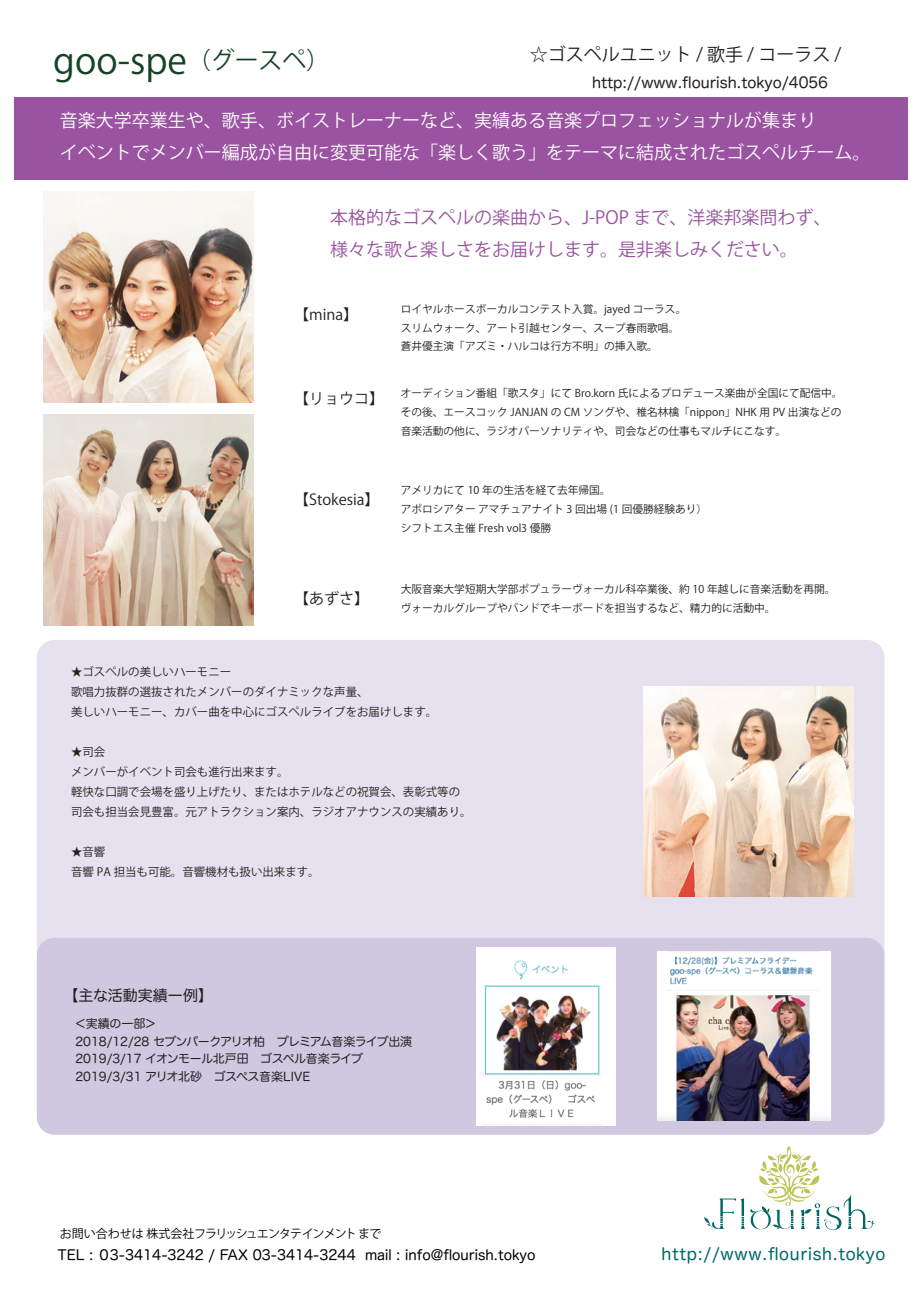
<style>
.page{position:relative;width:919px;height:1289px;background:#fff}
.page>*{position:absolute;margin:0;border:0;box-sizing:border-box;transform-origin:0 0}
.t1{font:36.15px "Koz Go Pr 6 N";color:#164326}
.t2{font:18px/31.5px "Koz Go Pr 6 N";color:#fff}
.t3{font:18px/31.5px "Koz Go Pr 6 N";color:#9953a0}
.t4{font:18px "Koz Go Pr 6 N";color:#231f20}
.t5{font:16.5px "Hira Maru Pro W4";letter-spacing:.04em;color:#006766}
.t6{font:15px "Hira Maru Pro W4";color:#231f20}
.t7{font:15px "Koz Go Pr 6 N";color:#231f20}
.t8{font:13.95px "Hira Maru Pro W4";color:#030303}
.t9{font:12px/17.4px "Hira Maru Pro W4";letter-spacing:-.035em;color:#231f20}
.t10{font:12px "Koz Go Pr 6 N";letter-spacing:-.06em;color:#030303}
.t11{font:11.4px/20px "Koz Go Pr 6 N";color:#231f20}
.t12{font:10.65px/18.8px "Koz Go Pr 6 N";color:#231f20}
.s1{font-size:23.85px}
</style>
<div class="page">
<div style="left:38px;top:640px;width:845px;height:493px;background:#e5e1ee;border-radius:17px"></div>
<div style="left:38px;top:938px;width:845px;height:195px;background:#cfc8e0;border-radius:17px"></div>
<div style="left:37px;top:937px;width:847px;height:197px;border:2px solid #684fa0;border-radius:17px"></div>
<div style="left:14px;top:97px;width:893px;height:83px;background:#9953a0"></div>
<svg style="left:704px;top:1146px;width:170px;height:85px"></svg>
<img style="left:43px;top:192px;width:211px;height:210px">
<img style="left:43px;top:414px;width:211px;height:211px">
<img style="left:476px;top:947px;width:139px;height:178px">
<img style="left:658px;top:951px;width:172px;height:169px">
<img style="left:643px;top:686px;width:210px;height:210px">
<h1 class="t1" style="left:53px;top:40px;width:278px">goo-spe<span class="s1">（グースペ）</span></h1>
<h2 class="t4" style="left:529px;top:44px;width:313px">☆ゴスペルユニット / 歌手 / コーラス /</h2>
<h2 class="t2" style="left:60px;top:105px;width:812px">音楽大学卒業生や、歌手、ボイストレーナーなど、実績ある音楽プロフェッショナルが集まり<br>イベントでメンバー編成が自由に変更可能な「楽しく歌う」をテーマに結成されたゴスペルチーム。</h2>
<h3 class="t6" style="left:592px;top:69px;width:237px">http://www.flourish.tokyo/4056</h3>
<h2 class="t3" style="left:330px;top:202px;width:502px">本格的なゴスペルの楽曲から、J-POP まで、洋楽邦楽問わず、様々な歌と楽しさをお届けします。是非楽しみください。</h2>
<h3 class="t7" style="left:294px;top:306px;width:65px">【mina】</h3>
<h3 class="t7" style="left:294px;top:390px;width:91px">【リョウコ】</h3>
<h3 class="t7" style="left:294px;top:491px;width:87px">【Stokesia】</h3>
<h3 class="t7" style="left:294px;top:590px;width:76px">【あずさ】</h3>
<p class="t12" style="left:401px;top:300px;width:287px">ロイヤルホースボーカルコンテスト入賞。jayed コーラス。スリムウォーク、アート引越センター、スープ春雨歌唱。蒼井優主演「アズミ・ハルコは行方不明」の挿入歌。</p>
<p class="t12" style="left:401px;top:384px;width:443px;text-align:justify">オーディション番組「歌スタ」にて Bro.korn 氏によるプロデュース楽曲が全国にて配信中。その後、エースコック JANJAN の CM ソングや、椎名林檎「nippon」NHK 用 PV 出演などの音楽活動の他に、ラジオパーソナリティや、司会などの仕事もマルチにこなす。</p>
<p class="t12" style="left:401px;top:481px;width:308px">アメリカにて 10 年の生活を経て去年帰国。<br>アポロシアター アマチュアナイト 3 回出場 (1 回優勝経験あり）シフトエス主催 Fresh vol3 優勝</p>
<p class="t12" style="left:401px;top:580px;width:436px">大阪音楽大学短期大学部ポプュラーヴォーカル科卒業後、約 10 年越しに音楽活動を再開。ヴォーカルグループやバンドでキーボードを担当するなど、精力的に活動中。</p>
<p class="t11" style="left:71px;top:661px;width:367px">★ゴスペルの美しいハーモニー<br>歌唱力抜群の選抜されたメンバーのダイナミックな声量、<br>美しいハーモニー、カバー曲を中心にゴスペルライブをお届けします。</p>
<p class="t11" style="left:71px;top:741px;width:402px">★司会<br>メンバーがイベント司会も進行出来ます。<br>軽快な口調で会場を盛り上げたり、またはホテルなどの祝賀会、表彰式等の司会も担当会見豊富。元アトラクション案内、ラジオアナウンスの実績あり。</p>
<p class="t11" style="left:71px;top:841px;width:250px">★音響<br>音響 PA 担当も可能。音響機材も扱い出来ます。</p>
<h3 class="t6" style="left:64px;top:982px;width:151px">【主な活動実績一例】</h3>
<p class="t9" style="left:75px;top:1014px;width:339px">＜実績の一部＞<br>2018/12/28 セブンパークアリオ柏　プレミアム音楽ライブ出演<br>2019/3/17 イオンモール北戸田　ゴスペル音楽ライブ<br>2019/3/31 アリオ北砂　ゴスペス音楽LIVE</p>
<p class="t10" style="left:60px;top:1226px;width:335px">お問い合わせは 株式会社フラリッシュエンタテインメント まで　</p>
<h3 class="t8" style="left:57px;top:1242px;width:479px">TEL : ０3-3414-3242 / FAX 03-3414-3244 mail : info@flourish.tokyo</h3>
<h3 class="t5" style="left:661px;top:1239px;width:225px">http://www.flourish.tokyo</h3>
</div>
